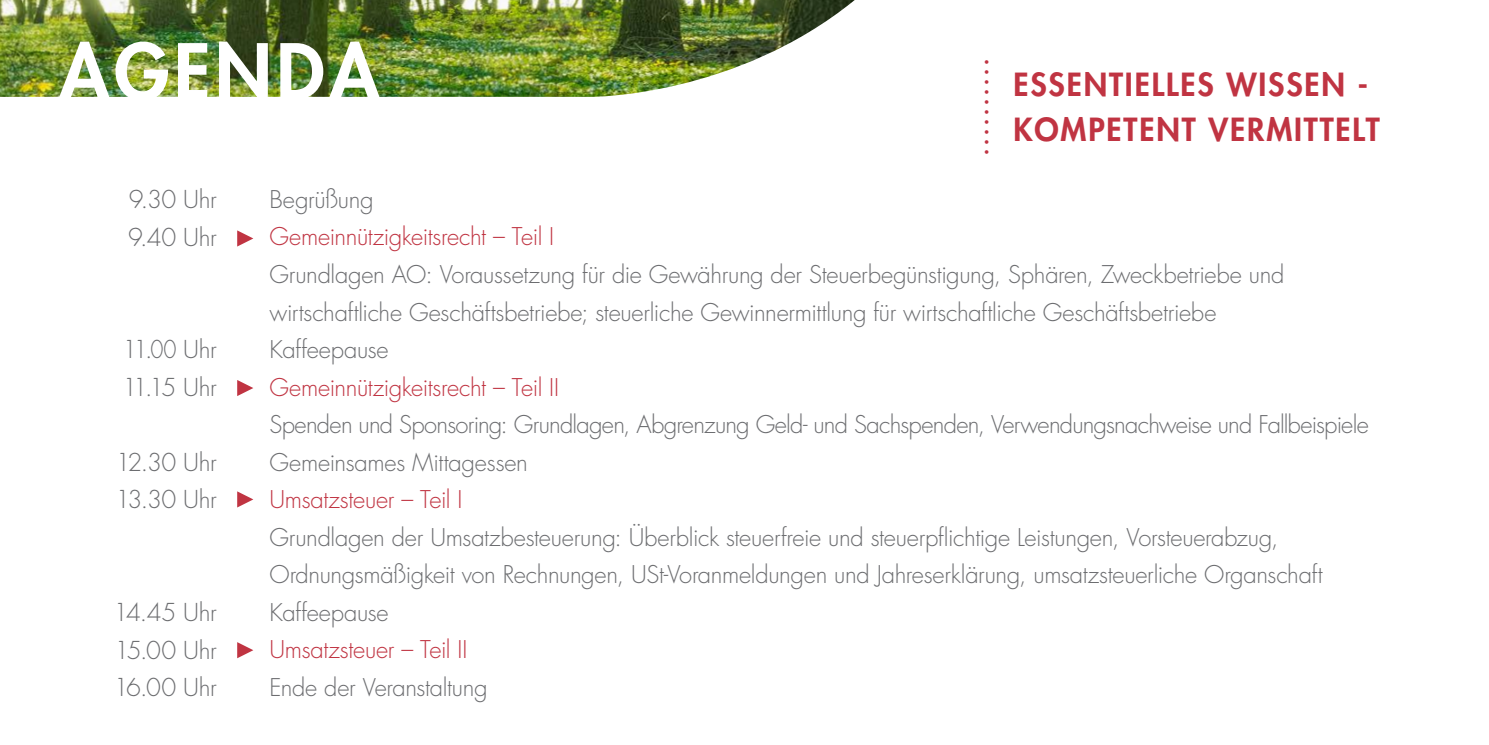
<style>
.page{position:relative;width:1489px;height:745px;background:#fff}
.page>*{position:absolute;margin:0;border:0;box-sizing:border-box;transform-origin:0 0}
.t1{font:800 74.75px "Futura Std";letter-spacing:.06em;color:#fff}
.t2{font:32.5px "Futura Std";color:#c03442}
.t3{font:800 31px/45px "Futura Std";letter-spacing:.06em;color:#c03442}
.t4{font:300 24px/37.5px "Futura Std";letter-spacing:-.02em;color:#6c6d70}
.t5{font:300 23.75px/37.5px "Futura Std";letter-spacing:-.015em;color:#6c6d70}
.t6{font:300 23.75px "Futura Std";letter-spacing:-.015em;color:#c03442}
</style>
<div class="page">
<img style="left:0;top:0;width:854px;height:97px">
<svg style="left:237px;top:230px;width:16px;height:16px"></svg>
<svg style="left:237px;top:380px;width:16px;height:16px"></svg>
<svg style="left:237px;top:491px;width:16px;height:16px"></svg>
<svg style="left:237px;top:642px;width:16px;height:15px"></svg>
<h1 class="t1" style="left:59px;top:25px;width:322px">AGENDA</h1>
<h2 class="t2" style="left:955px;top:157px;width:102px;rotate:-90deg">..........</h2>
<h3 class="t3" style="left:1013px;top:62px;width:368px">ESSENTIELLES WISSEN -<br>KOMPETENT VERMITTELT</h3>
<p class="t4" style="left:128px;top:181px;width:90px">9.30 Uhr<br>9.40 Uhr</p>
<p class="t4" style="left:122px;top:331px;width:96px">11.00 Uhr<br>11.15 Uhr</p>
<p class="t4" style="left:116px;top:444px;width:103px">12.30 Uhr<br>13.30 Uhr</p>
<p class="t4" style="left:113px;top:594px;width:105px;text-align:justify">14.45 Uhr 15.00 Uhr 16.00 Uhr</p>
<p class="t5" style="left:269px;top:181px;width:105px">Begrüßung</p>
<p class="t6" style="left:269px;top:222px;width:286px">Gemeinnützigkeitsrecht – Teil I</p>
<p class="t5" style="left:269px;top:256px;width:1016px">Grundlagen AO: Voraussetzung für die Gewährung der Steuerbegünstigung, Sphären, Zweckbetriebe und wirtschaftliche Geschäftsbetriebe; steuerliche Gewinnermittlung für wirtschaftliche Geschäftsbetriebe<br>Kaffeepause</p>
<p class="t6" style="left:269px;top:372px;width:291px">Gemeinnützigkeitsrecht – Teil II</p>
<p class="t5" style="left:269px;top:406px;width:1100px">Spenden und Sponsoring: Grundlagen, Abgrenzung Geld- und Sachspenden, Verwendungsnachweise und Fallbeispiele<br>Gemeinsames Mittagessen</p>
<p class="t6" style="left:269px;top:485px;width:194px">Umsatzsteuer – Teil I</p>
<p class="t5" style="left:269px;top:519px;width:1054px">Grundlagen der Umsatzbesteuerung: Überblick steuerfreie und steuerpflichtige Leistungen, Vorsteuerabzug,<br>Ordnungsmäßigkeit von Rechnungen, USt-Voranmeldungen und Jahreserklärung, umsatzsteuerliche Organschaft<br>Kaffeepause</p>
<p class="t6" style="left:269px;top:635px;width:199px">Umsatzsteuer – Teil II</p>
<p class="t5" style="left:269px;top:669px;width:219px">Ende der Veranstaltung</p>
</div>
